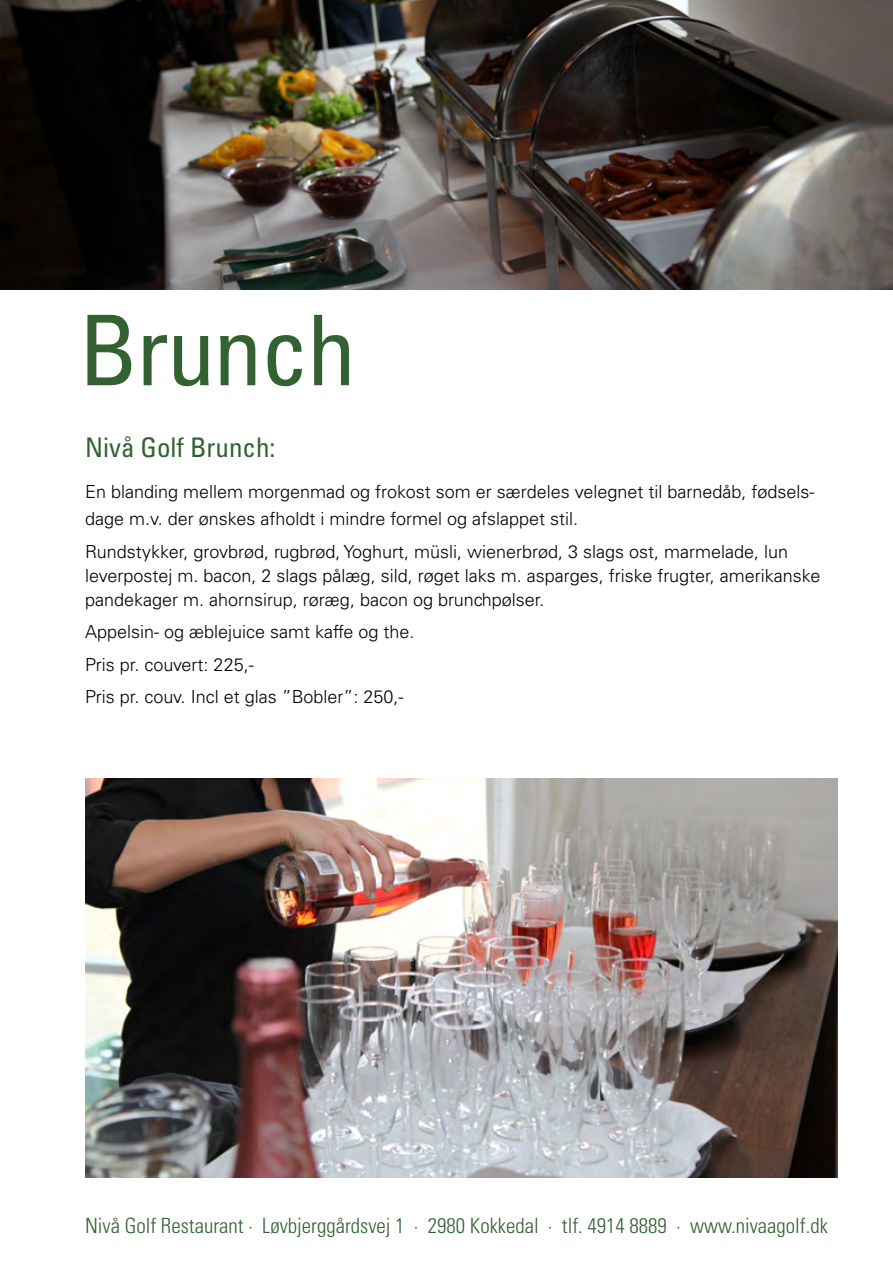
<style>
.page{position:relative;width:893px;height:1263px;background:#fff}
.page>*{position:absolute;margin:0;border:0;box-sizing:border-box;transform-origin:0 0}
.t1{font:condensed 97.5px "Univers";letter-spacing:-.02em;color:#326232}
.t2{font:condensed 27px "Univers";color:#326232}
.t3{font:300 condensed 21px "Univers";color:#326232}
.t4{font:300 18px/24px "Univers";color:#000}
</style>
<div class="page">
<img style="left:0;top:0;width:893px;height:289px">
<img style="left:85px;top:778px;width:753px;height:400px">
<h1 class="t1" style="left:79px;top:289px;width:279px">Brunch</h1>
<h2 class="t2" style="left:85px;top:431px;width:192px">Nivå Golf Brunch:</h2>
<p class="t4" style="left:85px;top:479px;width:731px;line-height:27px">En blanding mellem morgenmad og frokost som er særdeles velegnet til barnedåb, fødsels&shy;dage m.v. der ønskes afholdt i mindre formel og afslappet stil.</p>
<p class="t4" style="left:85px;top:540px;width:737px">Rundstykker, grovbrød, rugbrød, Yoghurt, müsli, wienerbrød, 3 slags ost, marmelade, lun leverpostej m. bacon, 2 slags pålæg, sild, røget laks m. asparges, friske frugter, amerikanske pandekager m. ahornsirup, røræg, bacon og brunchpølser.</p>
<p class="t4" style="left:85px;top:616px;width:331px;line-height:32.5px">Appelsin- og æblejuice samt kaffe og the.<br>Pris pr. couvert: 225,-<br>Pris pr. couv. Incl et glas ”Bobler”: 250,-</p>
<p class="t3" style="left:85px;top:1212px;width:744px">Nivå Golf Restaurant · Løvbjerggårdsvej 1 · 2980 Kokkedal · tlf. 4914 8889 · www.nivaagolf.dk</p>
</div>
